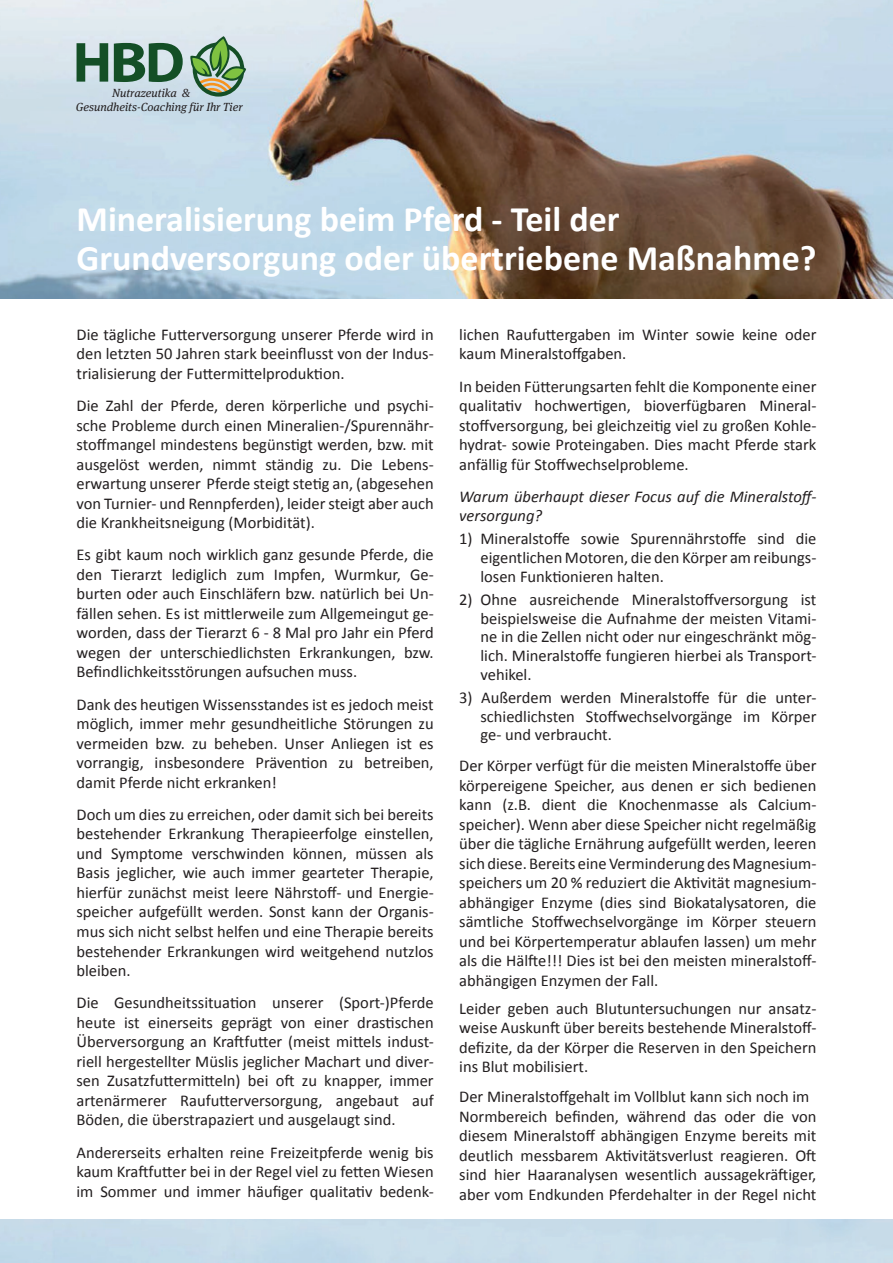
<style>
.page{position:relative;width:893px;height:1263px;background:#fff}
.page>*{position:absolute;margin:0;border:0;box-sizing:border-box;transform-origin:0 0}
.t1{font:700 36px/39px "Calibri";color:#fff}
.t2{font:16.5px/19.5px "Calibri";color:#231f20;text-align:justify}
.t3{font:italic 16.5px/19.5px "Calibri";color:#231f20}
.t4{font:italic 11.85px/14.7px "Meta Serif Pro";color:#231f20}
</style>
<div class="page">
<img style="left:0;top:0;width:893px;height:299px">
<svg style="left:77px;top:43px;width:31px;height:39px"></svg>
<svg style="left:114px;top:43px;width:69px;height:39px;background:#5c866f"></svg>
<svg style="left:190px;top:36px;width:56px;height:61px;background:#92af8c"></svg>
<p class="t4" style="left:76px;top:86px;width:168px;text-indent:36px">Nutrazeutika &amp;<br>Gesundheits-Coaching für Ihr Tier</p>
<h1 class="t1" style="left:77px;top:203px;width:741px">Mineralisierung beim Pferd - Teil der<br>Grundversorgung oder übertriebene Maßnahme?</h1>
<p class="t2" style="left:77px;top:324px;width:359px">Die tägliche Fu琀琀erversorgung unserer Pferde wird in den letzten 50 Jahren stark beein昀氀usst von der Indus&shy;trialisierung der Fu琀琀ermi琀琀elproduk琀椀on.</p>
<p class="t2" style="left:77px;top:395px;width:359px">Die Zahl der Pferde, deren körperliche und psychi&shy;sche Probleme durch einen Mineralien-/Spurennähr&shy;sto昀昀mangel mindestens begüns琀椀gt werden, bzw. mit ausgelöst werden, nimmt ständig zu. Die Lebens&shy;erwartung unserer Pferde steigt ste琀椀g an, (abgesehen von Turnier- und Rennpferden), leider steigt aber auch die Krankheitsneigung (Morbidität).</p>
<p class="t2" style="left:77px;top:545px;width:359px">Es gibt kaum noch wirklich ganz gesunde Pferde, die den Tierarzt lediglich zum Impfen, Wurmkur, Ge&shy;burten oder auch Einschläfern bzw. natürlich bei Un&shy;fällen sehen. Es ist mi琀琀lerweile zum Allgemeingut ge&shy;worden, dass der Tierarzt 6 - 8 Mal pro Jahr ein Pferd wegen der unterschiedlichsten Erkrankungen, bzw.<br>Be昀椀ndlichkeitsstörungen aufsuchen muss.</p>
<p class="t2" style="left:77px;top:694px;width:359px">Dank des heu琀椀gen Wissensstandes ist es jedoch meist möglich, immer mehr gesundheitliche Störungen zu vermeiden bzw. zu beheben. Unser Anliegen ist es vorrangig, insbesondere Präven琀椀on zu betreiben, damit Pferde nicht erkranken!</p>
<p class="t2" style="left:77px;top:804px;width:359px">Doch um dies zu erreichen, oder damit sich bei bereits bestehender Erkrankung Therapieerfolge einstellen, und Symptome verschwinden können, müssen als Basis jeglicher, wie auch immer gearteter Therapie, hierfür zunächst meist leere Nährsto昀昀- und Energie&shy;speicher aufgefüllt werden. Sonst kann der Organis&shy;mus sich nicht selbst helfen und eine Therapie bereits bestehender Erkrankungen wird weitgehend nutzlos bleiben.</p>
<p class="t2" style="left:77px;top:992px;width:359px">Die Gesundheitssitua琀椀on unserer (Sport-)Pferde heute ist einerseits geprägt von einer dras琀椀schen Überversorgung an Kra昀琀fu琀琀er (meist mi琀琀els indust&shy;riell hergestellter Müslis jeglicher Machart und diver&shy;sen Zusatzfu琀琀ermi琀琀eln) bei o昀琀 zu knapper, immer artenärmerer Raufu琀琀erversorgung, angebaut auf Böden, die überstrapaziert und ausgelaugt sind.</p>
<p class="t2" style="left:77px;top:1142px;width:359px">Andererseits erhalten reine Freizeitpferde wenig bis kaum Kra昀琀fu琀琀er bei in der Regel viel zu fe琀琀en Wiesen im Sommer und immer häu昀椀ger qualita琀椀v bedenk-</p>
<p class="t2" style="left:459px;top:324px;width:359px">lichen Raufu琀琀ergaben im Winter sowie keine oder kaum Mineralsto昀昀gaben.</p>
<p class="t2" style="left:459px;top:376px;width:359px">In beiden Fü琀琀erungsarten fehlt die Komponente einer qualita琀椀v hochwer琀椀gen, bioverfügbaren Mineral&shy;sto昀昀versorgung, bei gleichzei琀椀g viel zu großen Kohle&shy;hydrat- sowie Proteingaben. Dies macht Pferde stark anfällig für Sto昀昀wechselprobleme.</p>
<p class="t3" style="left:459px;top:486px;width:359px">Warum überhaupt dieser Focus auf die Mineralsto昀昀&shy;versorgung?</p>
<p class="t2" style="left:480px;top:529px;width:337px;line-height:18.8px;text-indent:-21px">1) Mineralsto昀昀e sowie Spurennährsto昀昀e sind die eigentlichen Motoren, die den Körper am reibungs&shy;losen Funk琀椀onieren halten.</p>
<p class="t2" style="left:480px;top:590px;width:337px;line-height:18.8px;text-indent:-21px">2) Ohne ausreichende Mineralsto昀昀versorgung ist beispielsweise die Aufnahme der meisten Vitami&shy;ne in die Zellen nicht oder nur eingeschränkt mög&shy;lich. Mineralsto昀昀e fungieren hierbei als Transport&shy;vehikel.</p>
<p class="t2" style="left:480px;top:688px;width:337px;line-height:18.8px;text-indent:-21px">3) Außerdem werden Mineralsto昀昀e für die unter&shy;schiedlichsten Sto昀昀wechselvorgänge im Körper ge- und verbraucht.</p>
<p class="t2" style="left:459px;top:755px;width:359px">Der Körper verfügt für die meisten Mineralsto昀昀e über körpereigene Speicher, aus denen er sich bedienen kann (z.B. dient die Knochenmasse als Calcium&shy;speicher). Wenn aber diese Speicher nicht regelmäßig über die tägliche Ernährung aufgefüllt werden, leeren sich diese. Bereits eine Verminderung des Magnesium&shy;speichers um 20 % reduziert die Ak琀椀vität magnesium&shy;abhängiger Enzyme (dies sind Biokatalysatoren, die sämtliche Sto昀昀wechselvorgänge im Körper steuern und bei Körpertemperatur ablaufen lassen) um mehr als die Häl昀琀e!!! Dies ist bei den meisten mineralsto昀昀&shy;abhängigen Enzymen der Fall.</p>
<p class="t2" style="left:459px;top:998px;width:359px">Leider geben auch Blutuntersuchungen nur ansatz&shy;weise Auskun昀琀 über bereits bestehende Mineralsto昀昀&shy;de昀椀zite, da der Körper die Reserven in den Speichern ins Blut mobilisiert.</p>
<p class="t2" style="left:459px;top:1087px;width:359px;text-align:left">Der Mineralsto昀昀gehalt im Vollblut kann sich noch im Normbereich be昀椀nden, während das oder die von diesem Mineralsto昀昀 abhängigen Enzyme bereits mit deutlich messbarem Ak琀椀vitätsverlust reagieren. O昀琀sind hier Haaranalysen wesentlich aussagekrä昀琀iger, aber vom Endkunden Pferdehalter in der Regel nicht</p>
</div>
